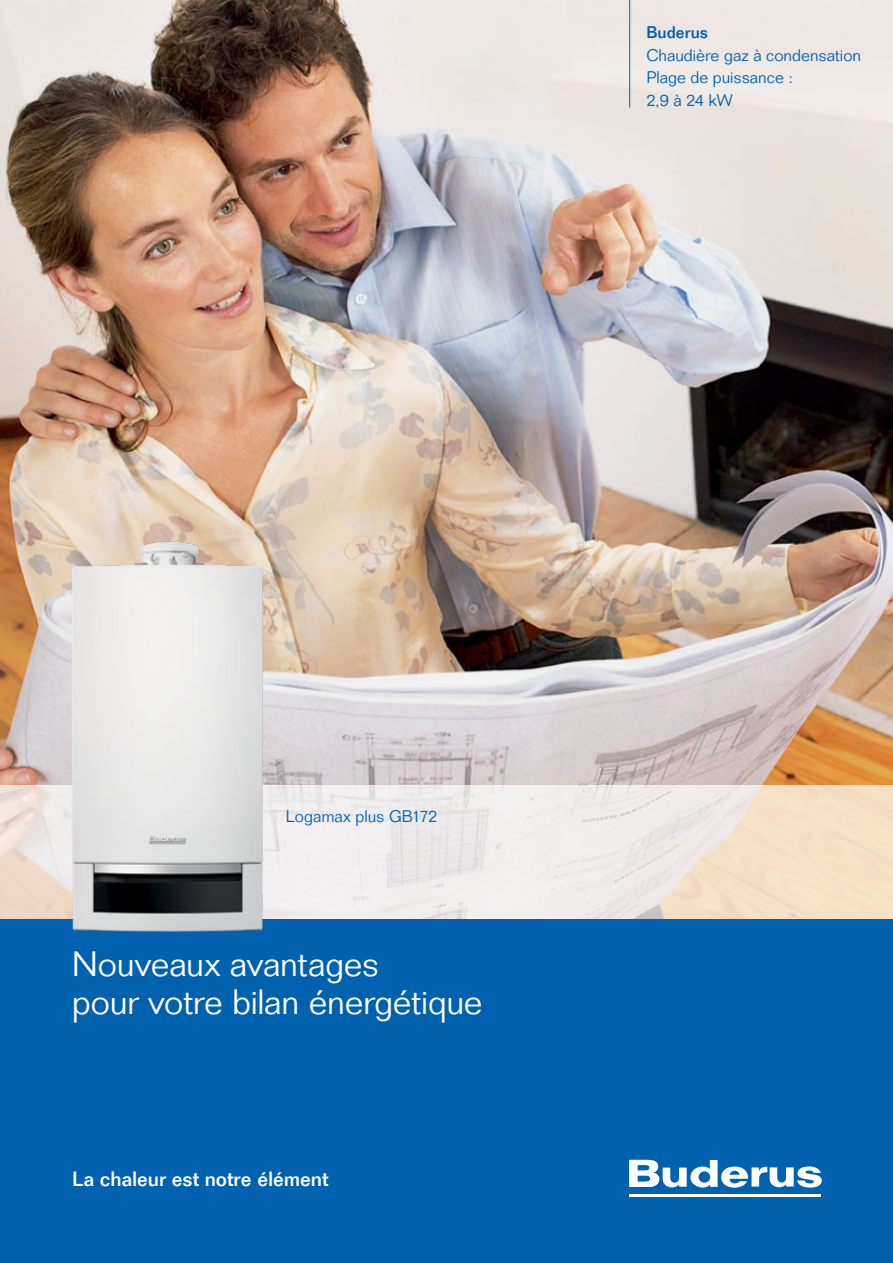
<style>
.page{position:relative;width:893px;height:1263px;background:#fff}
.page>*{position:absolute;margin:0;border:0;box-sizing:border-box;transform-origin:0 0}
.t1{font:300 34.5px/38.2px "Folio";letter-spacing:-.005em;color:#fff}
.t2{font:500 20.25px "Folio";letter-spacing:-.005em;color:#fff}
.t3{font:300 16.5px/22.5px "Folio";color:#0061af}
.t4{font:500 16.5px "Folio";color:#0061af}
</style>
<div class="page">
<div style="left:0;top:918px;width:893px;height:345px;background:#0061af"></div>
<img style="left:0;top:0;width:893px;height:784px">
<hr style="left:629px;top:1195px;width:192px;height:2px;background:#fff">
<svg style="left:629px;top:1160px;width:193px;height:27px"></svg>
<svg style="left:0;top:784px;width:893px;height:134px;fill:#f1e8e8"></svg>
<img style="left:70px;top:537px;width:195px;height:395px">
<hr style="left:629px;top:0;width:1px;height:108px;background:#0061af">
<p class="t4" style="left:646px;top:23px;width:63px">Buderus</p>
<p class="t3" style="left:646px;top:44px;width:216px">Chaudière gaz à condensation<br>Plage de puissance :<br>2,9 à 24 kW</p>
<p class="t3" style="left:286px;top:805px;width:153px">Logamax plus GB172</p>
<h1 class="t1" style="left:72px;top:945px;width:412px">Nouveaux avantages<br>pour votre bilan énergétique</h1>
<p class="t2" style="left:72px;top:1167px;width:258px">La chaleur est notre élément</p>
</div>
